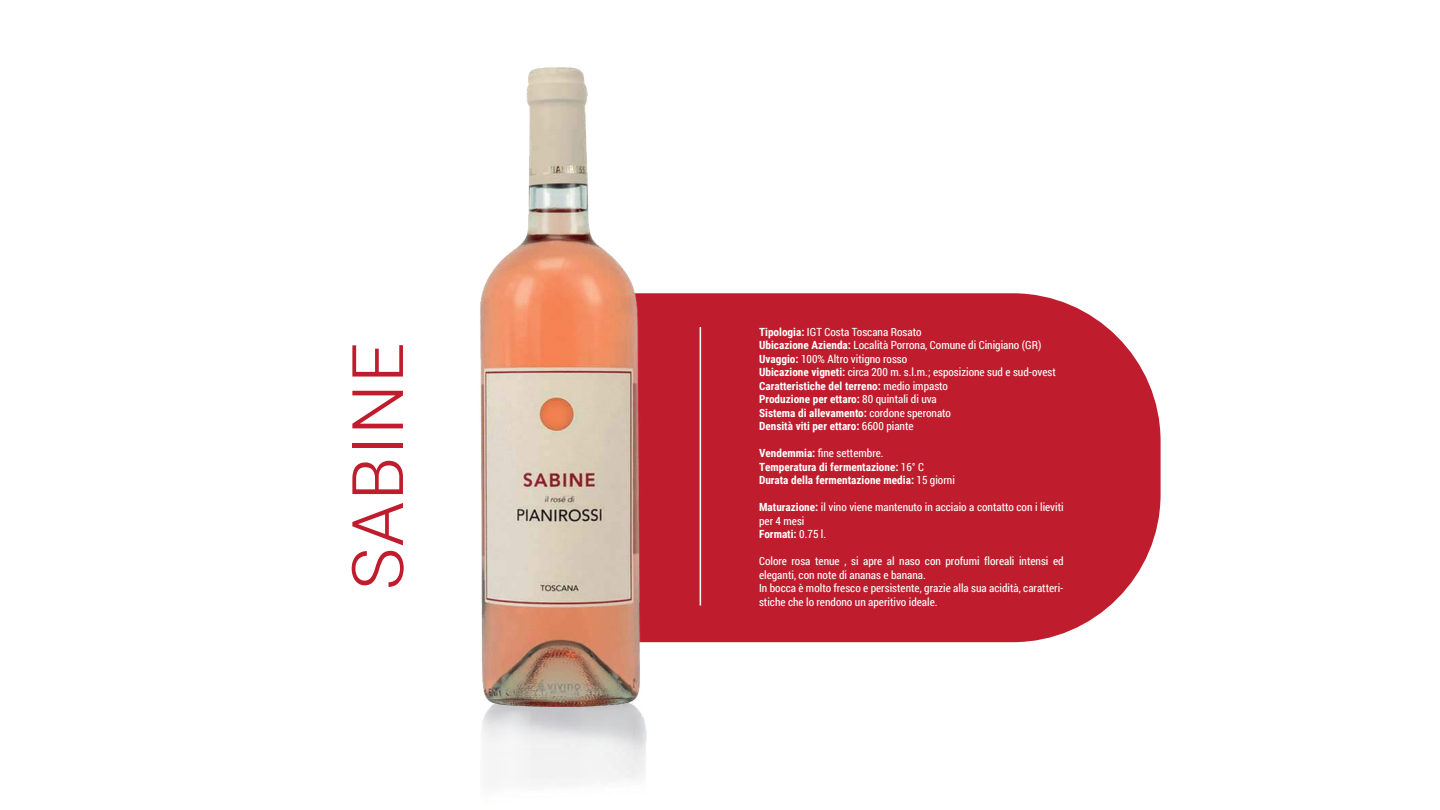
<style>
.page{position:relative;width:1440px;height:810px;background:#fff}
.page>*{position:absolute;margin:0;border:0;box-sizing:border-box;transform-origin:0 0}
.t1{font:300 71.18px "Roboto Condensed";color:#bf1d2d;scale:1.18 1}
.t2{font:11.25px/13.5px "Roboto Condensed";color:#fff}
.t3{font:700 11.25px/13.5px "Roboto Condensed";color:#fff}
.s1{font-weight:700}
.s2{font-weight:400}
</style>
<div class="page">
<div style="left:646px;top:293px;width:515px;height:349px;background:#bf1d2d"></div>
<hr style="left:700px;top:327px;width:1px;height:279px;background:#fff">
<img style="left:480px;top:67px;width:166px;height:640px">
<h1 class="t1" style="left:337px;top:591px;width:212px;rotate:-90deg">SABINE</h1>
<p class="t2" style="left:759px;top:326px;width:298px"><span class="s1">Tipologia:</span> IGT Costa Toscana Rosato<br><span class="s1">Ubicazione Azienda:</span> Località Porrona, Comune di Cinigiano (GR)<br><span class="s1">Uvaggio:</span> 100% Altro vitigno rosso<br><span class="s1">Ubicazione vigneti:</span> circa 200 m. s.l.m.; esposizione sud e sud-ovest <span class="s1">Caratteristiche del terreno:</span> medio impasto<br><span class="s1">Produzione per ettaro:</span> 80 quintali di uva<br><span class="s1">Sistema di allevamento:</span> cordone speronato<br><span class="s1">Densità viti per ettaro:</span> 6600 piante</p>
<p class="t3" style="left:759px;top:447px;width:197px">Vendemmia: <span class="s2">fine settembre.<br></span>Temperatura di fermentazione: <span class="s2">16° C<br></span>Durata della fermentazione media: <span class="s2">15 giorni</span></p>
<p class="t2" style="left:759px;top:501px;width:306px"><span class="s1">Maturazione:</span> il vino viene mantenuto in acciaio a contatto con i lieviti per 4 mesi<br><span class="s1">Formati:</span> 0.75 l.</p>
<p class="t2" style="left:759px;top:555px;width:306px">Colore rosa tenue , si apre al naso con profumi floreali intensi ed eleganti, con note di ananas e banana.<br>In bocca è molto fresco e persistente, grazie alla sua acidità, caratteri-</p>
<p class="t2" style="left:759px;top:596px;width:180px">stiche che lo rendono un aperitivo ideale.</p>
</div>
